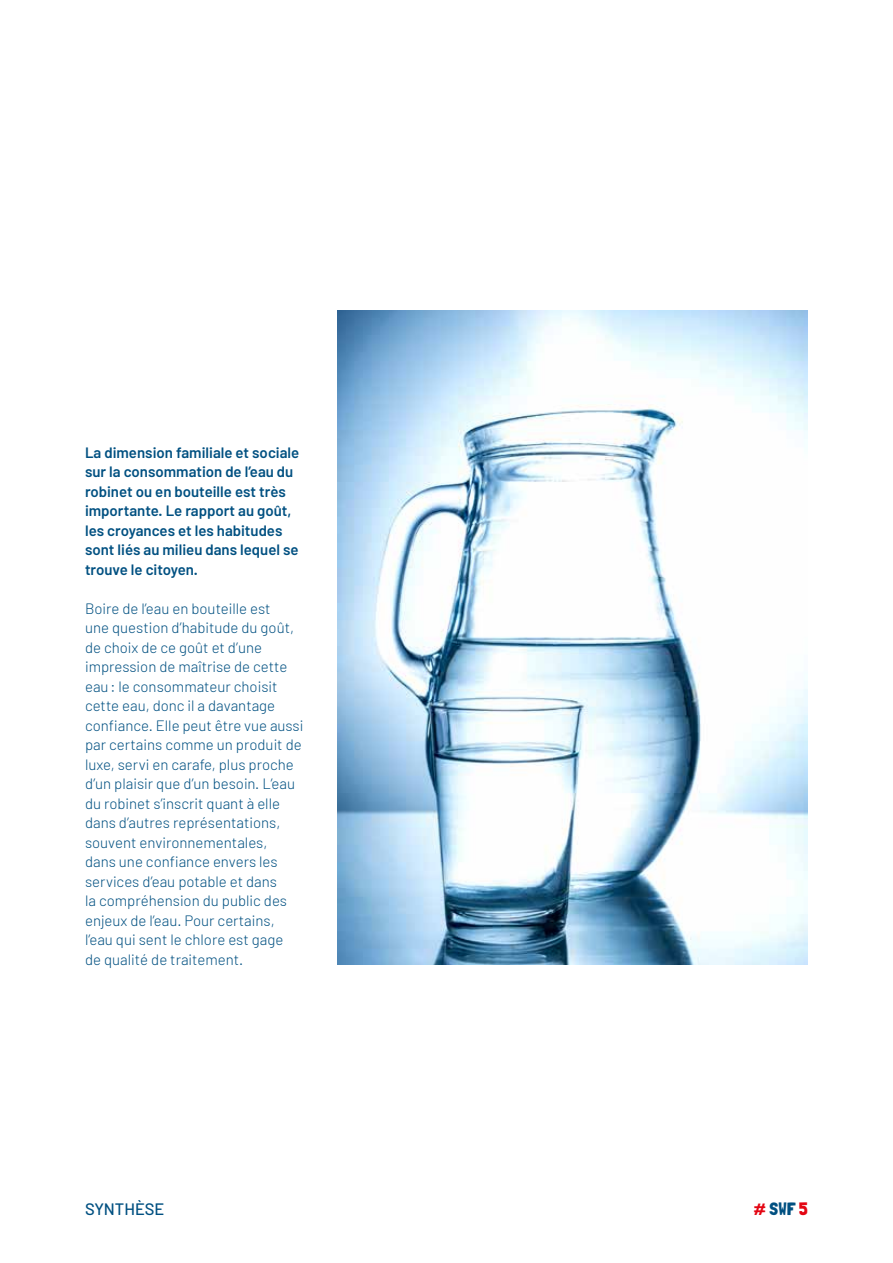
<style>
.page{position:relative;width:893px;height:1263px;background:#fff}
.page>*{position:absolute;margin:0;border:0;box-sizing:border-box;transform-origin:0 0}
.t1{font:18px "Londrina Solid";color:#005081}
.t2{font:500 16.5px "Barlow";color:#005081}
.t3{font:300 15px/19.5px "Barlow";color:#005081}
.t4{font:600 15px/19.5px "Barlow";color:#005081}
.s1{color:#e30613}
</style>
<div class="page">
<img style="left:337px;top:311px;width:471px;height:654px">
<p class="t4" style="left:85px;top:442px;width:216px">La dimension familiale et sociale sur la consommation de l’eau du robinet ou en bouteille est très importante. Le rapport au goût, les croyances et les habitudes sont liés au milieu dans lequel se trouve le citoyen.</p>
<p class="t3" style="left:85px;top:598px;width:220px">Boire de l’eau en bouteille est<br>une question d’habitude du goût, de choix de ce goût et d’une impression de maîtrise de cette eau: le consommateur choisit cette eau, donc il a davantage confiance. Elle peut être vue aussi par certains comme un produit de luxe, servi en carafe, plus proche d’un plaisir que d’un besoin. L’eau du robinet s’inscrit quant à elle dans d’autres représentations, souvent environnementales,<br>dans une confiance envers les services d’eau potable et dans<br>la compréhension du public des enjeux de l’eau. Pour certains, l’eau qui sent le chlore est gage<br>de qualité de traitement.</p>
<p class="t2" style="left:85px;top:1199px;width:81px">SYNTHÈSE</p>
<p class="t1" style="left:754px;top:1198px;width:55px"><span class="s1">#</span> SWF <span class="s1">5</span></p>
</div>
